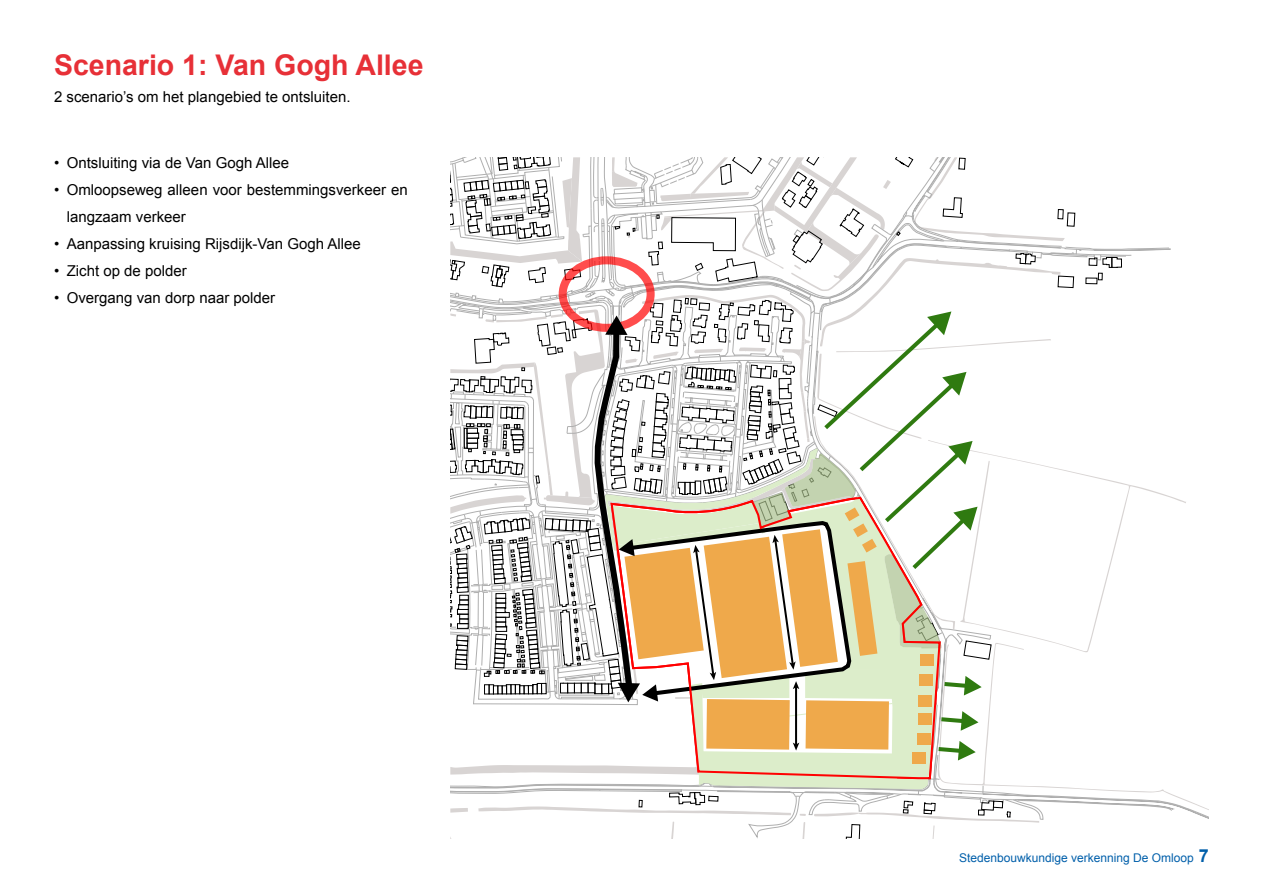
<style>
.page{position:relative;width:1263px;height:893px;background:#fff}
.page>*{position:absolute;margin:0;border:0;box-sizing:border-box;transform-origin:0 0}
.t1{font:700 28.5px "Arial";color:#e73037}
.t2{font:15px/27px "Arial";color:#000}
.t3{font:12px "Arial";color:#005faa}
.s1{font-weight:700;font-size:18px}
</style>
<div class="page">
<svg style="left:450px;top:157px;width:759px;height:682px"></svg>
<svg style="left:609px;top:496px;width:333px;height:284px"></svg>
<h1 class="t1" style="left:54px;top:45px;width:371px">Scenario 1: Van Gogh Allee</h1>
<p class="t2" style="left:54px;top:83px;width:298px">2 scenario’s om het plangebied te ontsluiten.</p>
<p class="t2" style="left:54px;top:149px;width:237px">• Ontsluiting via de Van Gogh Allee</p>
<p class="t2" style="left:67px;top:176px;width:343px;text-indent:-13px">• Omloopseweg alleen voor bestemmingsverkeer en langzaam verkeer</p>
<p class="t2" style="left:54px;top:230px;width:308px">• Aanpassing kruising Rijsdijk-Van Gogh Allee</p>
<p class="t2" style="left:54px;top:257px;width:134px">• Zicht op de polder</p>
<p class="t2" style="left:54px;top:284px;width:223px">• Overgang van dorp naar polder</p>
<p class="t3" style="left:959px;top:850px;width:251px">Stedenbouwkundige verkenning De Omloop <span class="s1">7</span></p>
</div>
